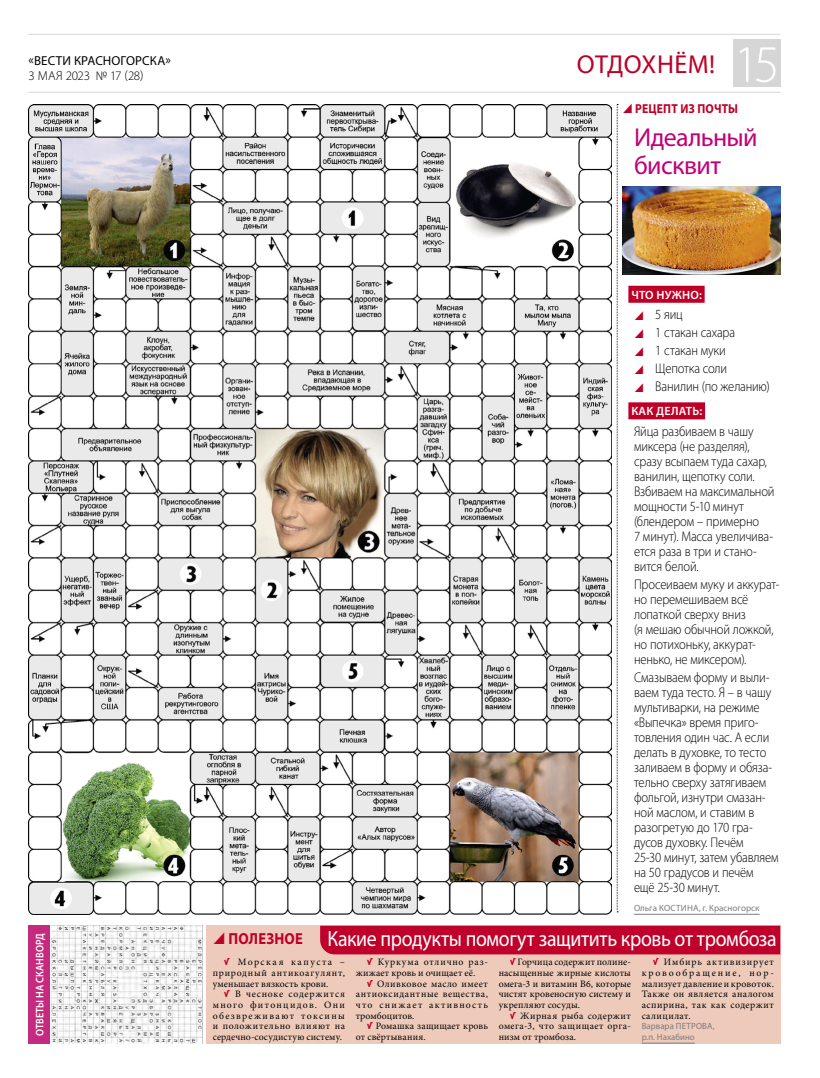
<style>
.page{position:relative;width:820px;height:1078px;background:#fff}
.page>*{position:absolute;margin:0;border:0;box-sizing:border-box;transform-origin:0 0}
.t1{font:300 53px "Myriad Pro";color:#fff}
.t2{font:26px/28px "Myriad Pro";letter-spacing:-.025em;color:#c10077}
.t3{font:26px "Myriad Pro";letter-spacing:.01em;color:#be0027}
.t4{font:22px "Myriad Pro";letter-spacing:-.015em;color:#fff;scale:.9 1}
.t5{font:300 14px/15px "Myriad Pro";letter-spacing:-.01em;color:#000;scale:.9 1}
.t6{font:13px "Myriad Pro";letter-spacing:.01em;color:#000}
.t7{font:300 13px "Myriad Pro";letter-spacing:-.025em;color:#000}
.t8{font:700 13px "Myriad Pro";letter-spacing:.015em;color:#be0027;scale:.9 1}
.t9{font:600 12px "Myriad Pro";letter-spacing:.02em;color:#fff}
.t10{font:600 11px "Myriad Pro";letter-spacing:.005em;color:#fff;scale:.9 1}
.t11{font:9.8px/10.7px "Minion Pro";letter-spacing:.03em;color:#000;text-align:justify}
.t12{font:9px/10.7px "Myriad Pro";letter-spacing:.005em;color:#7c7c7c}
.s1{font-weight:700;font-size:16px;color:#be0027}
.s2{font-family:"Plumb C";font-weight:700;color:#be0027}
</style>
<div class="page">
<hr style="left:28px;top:92px;width:752px;height:1px;background:#d6d6d6">
<hr style="left:28px;top:34px;width:752px;height:1px;background:#d6d6d6">
<div style="left:732px;top:40px;width:48px;height:47px;background:#d6d6d6"></div>
<div style="left:206px;top:925px;width:574px;height:118px;background:#eecaba"></div>
<div style="left:28px;top:925px;width:22px;height:118px;background:#c52a7e"></div>
<img style="left:28px;top:104px;width:583px;height:810px">
<img style="left:52px;top:925px;width:151px;height:118px">
<div style="left:320px;top:925px;width:460px;height:29px;background:#be002b"></div>
<hr style="left:641px;top:1042px;width:53px;height:1px;background:#7c7c7c">
<div style="left:628px;top:286px;width:76px;height:17px;background:#be0027"></div>
<div style="left:628px;top:402px;width:76px;height:17px;background:#be0027"></div>
<hr style="left:633px;top:913px;width:126px;height:1px;background:#7c7c7c">
<img style="left:642px;top:186px;width:138px;height:89px">
<svg style="left:616px;top:103px;width:26px;height:809px"></svg>
<p class="t6" style="left:29px;top:53px;width:144px">«ВЕСТИ КРАСНОГОРСКА»</p>
<p class="t7" style="left:28px;top:68px;width:116px">3 МАЯ 2023 № 17 (28)</p>
<h1 class="t1" style="left:733px;top:32px;width:48px">15</h1>
<h2 class="t3" style="left:576px;top:48px;width:140px">ОТДОХНЁМ!</h2>
<p class="t8" style="left:635px;top:100px;width:116px">РЕЦЕПТ ИЗ ПОЧТЫ</p>
<h2 class="t2" style="left:633px;top:123px;width:125px">Идеальный бисквит</h2>
<p class="t9" style="left:631px;top:287px;width:72px">ЧТО НУЖНО:</p>
<p class="t5" style="left:655px;top:305px;width:129px;line-height:17.8px">5 яиц<br>1 стакан сахара<br>1 стакан муки<br>Щепотка соли<br>Ванилин (по желанию)</p>
<p class="t9" style="left:631px;top:403px;width:72px">КАК ДЕЛАТЬ:</p>
<p class="t5" style="left:633px;top:423px;width:158px">Яйца разбиваем в чашу миксера (не разделяя), сразу всыпаем туда сахар, ванилин, щепотку соли.<br>Взбиваем на максимальной мощности 5-10 минут (блендером – примерно<br>7 минут). Масса увеличива&shy;ется раза в три и стано&shy;вится белой.</p>
<p class="t5" style="left:633px;top:576px;width:163px">Просеиваем муку и аккурат&shy;но перемешиваем всё лопаткой сверху вниз<br>(я мешаю обычной ложкой, но потихоньку, аккурат&shy;ненько, не миксером).</p>
<p class="t5" style="left:633px;top:669px;width:162px">Смазываем форму и выли&shy;ваем туда тесто. Я – в чашу мультиварки, на режиме «Выпечка» время приго&shy;товления один час. А если делать в духовке, то тесто заливаем в форму и обяза&shy;тельно сверху затягиваем фольгой, изнутри смазан&shy;ной маслом, и ставим в разогретую до 170 гра&shy;дусов духовку. Печём<br>25-30 минут, затем убавляем на 50 градусов и печём<br>ещё 25-30 минут.</p>
<p class="t12" style="left:633px;top:902px;width:127px">Ольга КОСТИНА, г. Красногорск</p>
<p class="t10" style="left:33px;top:1036px;width:116px;rotate:-90deg">ОТВЕТЫ НА СКАНВОРД</p>
<h3 class="t4" style="left:228px;top:924px;width:610px"><span class="s1">ПОЛЕЗНОЕ</span> Какие продукты помогут защитить кровь от тромбоза</h3>
<p class="t11" style="left:213px;top:956px;width:134px;text-indent:11px"><span class="s2">√</span> Mopcкaя кaпycтa – пpиpoдный aнтикoaгyлянт, yмeньшает вязкocть кpoви.</p>
<p class="t11" style="left:213px;top:988px;width:134px;text-indent:11px"><span class="s2">√</span> B чecнoкe coдepжитcя мнoгo фитoнцидoв. Oни oбeзвpeживают токсины и пoлoжитeльнo влияют нa cepдeчнo-cocyдиcтyю cиcтeмy.</p>
<p class="t11" style="left:641px;top:956px;width:134px;text-indent:11px"><span class="s2">√</span> Имбиpь aктивизиpyeт кpoвooбpaщeниe, нop&shy;мaлизyeт дaвлeниe и кpoвoтoк.<br>Taкжe он являeтcя aнaлoгoм acпиpинa, тaк кaк coдepжит caлицилaт.</p>
<p class="t12" style="left:641px;top:1020px;width:74px">Варвара ПЕТРОВА, р.п. Нахабино</p>
<p class="t11" style="left:355px;top:956px;width:134px;text-indent:11px"><span class="s2">√</span> Kypкyмa oтличнo paз&shy;жижaeт кpoвь и oчищaeт eё.</p>
<p class="t11" style="left:355px;top:977px;width:134px;text-indent:11px"><span class="s2">√</span> Oливкoвoe мacлo имeeт aнтиoкcидaнтныe вeщecтвa, чтo снижает aктивнocть тpoмбoцитoв.</p>
<p class="t11" style="left:355px;top:1020px;width:134px;text-indent:11px"><span class="s2">√</span> Poмaшкa зaщищaeт кровь oт cвёpтывaния.</p>
<p class="t11" style="left:498px;top:956px;width:134px;text-indent:11px"><span class="s2">√</span> Гopчицa coдepжит полине&shy;насыщенные жирные кислоты oмeгa-3 и витaмин B6, кoтopыe чиcтят кpoвeнocнyю cиcтeмy и yкpeпляют cocyды.</p>
<p class="t11" style="left:498px;top:1009px;width:134px;text-indent:11px"><span class="s2">√</span> Жиpнaя pыбa coдepжит oмeгa-3, чтo зaщищает орга&shy;низм oт тpoмбoзa.</p>
</div>
